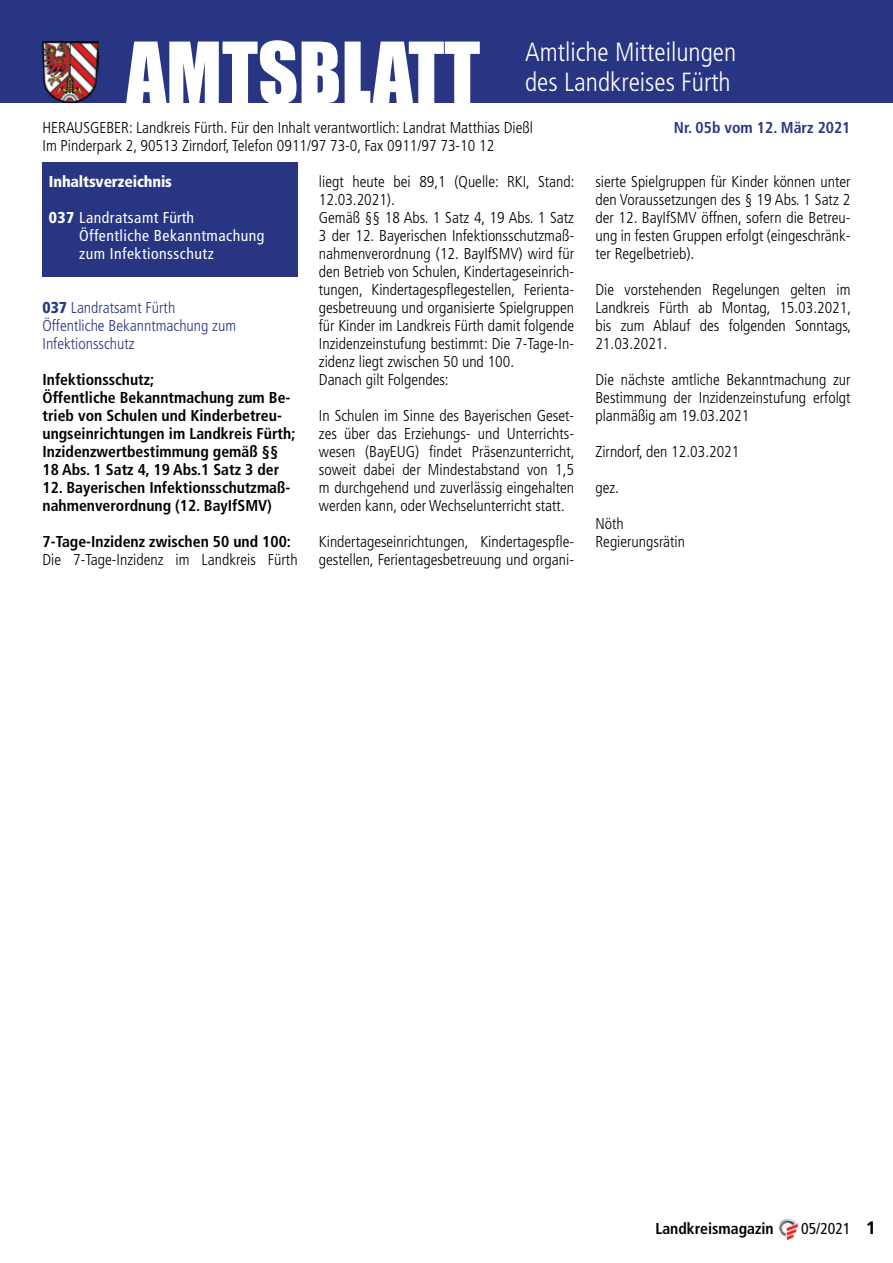
<style>
.page{position:relative;width:893px;height:1263px;background:#fff}
.page>*{position:absolute;margin:0;border:0;box-sizing:border-box;transform-origin:0 0}
.t1{font:78px "Impact";color:#fff}
.t2{font:300 condensed 26.25px/30px "Frutiger LT Std";color:#fff}
.t3{font:300 condensed 15.75px/18px "Frutiger LT Std";color:#000}
.t4{font:700 condensed 15.75px/18px "Frutiger LT Std";color:#000}
.t5{font:condensed 15.75px/18px "Frutiger LT Std";letter-spacing:.03em;color:#fff}
.t6{font:300 condensed 15.75px/18px "Frutiger LT Std";color:#283583}
.t7{font:700 condensed 15.75px "Frutiger LT Std";color:#283583}
.t8{font:900 condensed 15.75px "Frutiger LT Std";letter-spacing:-.01em;color:#fff}
.t9{font:condensed 15.75px "Frutiger LT Std";color:#000}
.s1{font-weight:900}
.s2{font-weight:700;font-stretch:normal;font-size:18px}
</style>
<div class="page">
<div style="left:0;top:0;width:893px;height:102px;background:#283583"></div>
<div style="left:43px;top:163px;width:255px;height:114px;background:#283583"></div>
<img style="left:43px;top:41px;width:56px;height:61px">
<img style="left:779px;top:1219px;width:19px;height:21px">
<h1 class="t1" style="left:126px;top:12px;width:355px">AMTSBLATT</h1>
<p class="t3" style="left:43px;top:119px;width:492px">HERAUSGEBER: Landkreis Fürth. Für den Inhalt verantwortlich: Landrat Matthias Dießl<br>Im Pinderpark 2, 90513 Zirndorf, Telefon 0911/97 73-0, Fax 0911/97 73-10 12</p>
<h2 class="t2" style="left:525px;top:37px;width:213px">Amtliche Mitteilungen des Landkreises Fürth</h2>
<p class="t7" style="left:674px;top:118px;width:178px">Nr. 05b vom 12. März 2021</p>
<p class="t8" style="left:49px;top:172px;width:125px">Inhaltsverzeichnis</p>
<p class="t5" style="left:79px;top:209px;width:187px;text-indent:-30px"><span class="s1">037</span> Landratsamt Fürth<br>Öffentliche Bekanntmachung zum Infektionsschutz</p>
<p class="t6" style="left:43px;top:299px;width:195px"><span class="s1">037</span> Landratsamt Fürth<br>Öffentliche Bekanntmachung zum<br>Infektionsschutz</p>
<p class="t4" style="left:43px;top:371px;width:254px">Infektionsschutz;<br>Öffentliche Bekanntmachung zum Be&shy;trieb von Schulen und Kinderbetreu&shy;ungseinrichtungen im Landkreis Fürth; Inzidenzwertbestimmung gemäß §§ 18 Abs. 1 Satz 4, 19 Abs.1 Satz 3 der</p>
<p class="t4" style="left:43px;top:479px;width:250px">12. Bayerischen Infektionsschutzmaß&shy;nahmenverordnung (12. BayIfSMV)</p>
<p class="t4" style="left:43px;top:533px;width:250px">7-Tage-Inzidenz zwischen 50 und 100:</p>
<p class="t3" style="left:43px;top:551px;width:257px">Die 7-Tage-Inzidenz im Landkreis Fürth</p>
<p class="t3" style="left:319px;top:173px;width:257px">liegt heute bei 89,1 (Quelle: RKI, Stand:<br>12.03.2021).<br>Gemäß §§ 18 Abs. 1 Satz 4, 19 Abs. 1 Satz 3 der 12. Bayerischen Infektionsschutzmaß&shy;nahmenverordnung (12. BayIfSMV) wird für den Betrieb von Schulen, Kindertageseinrich&shy;tungen, Kindertagespflegestellen, Ferienta&shy;gesbetreuung und organisierte Spielgruppen für Kinder im Landkreis Fürth damit folgende Inzidenzeinstufung bestimmt: Die 7-Tage-In&shy;zidenz liegt zwischen 50 und 100.<br>Danach gilt Folgendes:</p>
<p class="t3" style="left:319px;top:407px;width:257px;text-align:justify">In Schulen im Sinne des Bayerischen Geset&shy;zes über das Erziehungs- und Unterrichts&shy;wesen (BayEUG) findet Präsenzunterricht, soweit dabei der Mindestabstand von 1,5 m durchgehend und zuverlässig eingehalten werden kann, oder Wechselunterricht statt.</p>
<p class="t3" style="left:319px;top:533px;width:257px">Kindertageseinrichtungen, Kindertagespfle&shy;gestellen, Ferientagesbetreuung und organi-</p>
<p class="t3" style="left:595px;top:173px;width:257px;text-align:justify">sierte Spielgruppen für Kinder können unter den Voraussetzungen des § 19 Abs. 1 Satz 2 der 12. BayIfSMV öffnen, sofern die Betreu&shy;ung in festen Gruppen erfolgt (eingeschränk&shy;ter Regelbetrieb).</p>
<p class="t3" style="left:595px;top:281px;width:257px;text-align:justify">Die vorstehenden Regelungen gelten im Landkreis Fürth ab Montag, 15.03.2021, bis zum Ablauf des folgenden Sonntags, 21.03.2021.</p>
<p class="t3" style="left:595px;top:371px;width:257px;text-align:justify">Die nächste amtliche Bekanntmachung zur Bestimmung der Inzidenzeinstufung erfolgt planmäßig am 19.03.2021</p>
<p class="t3" style="left:595px;top:443px;width:145px">Zirndorf, den 12.03.2021</p>
<p class="t3" style="left:595px;top:479px;width:25px">gez.</p>
<p class="t3" style="left:595px;top:515px;width:91px">Nöth<br>Regierungsrätin</p>
<p class="t4" style="left:655px;top:1219px;width:120px">Landkreismagazin</p>
<p class="t9" style="left:801px;top:1219px;width:76px">05/2021 <span class="s2">1</span></p>
</div>
